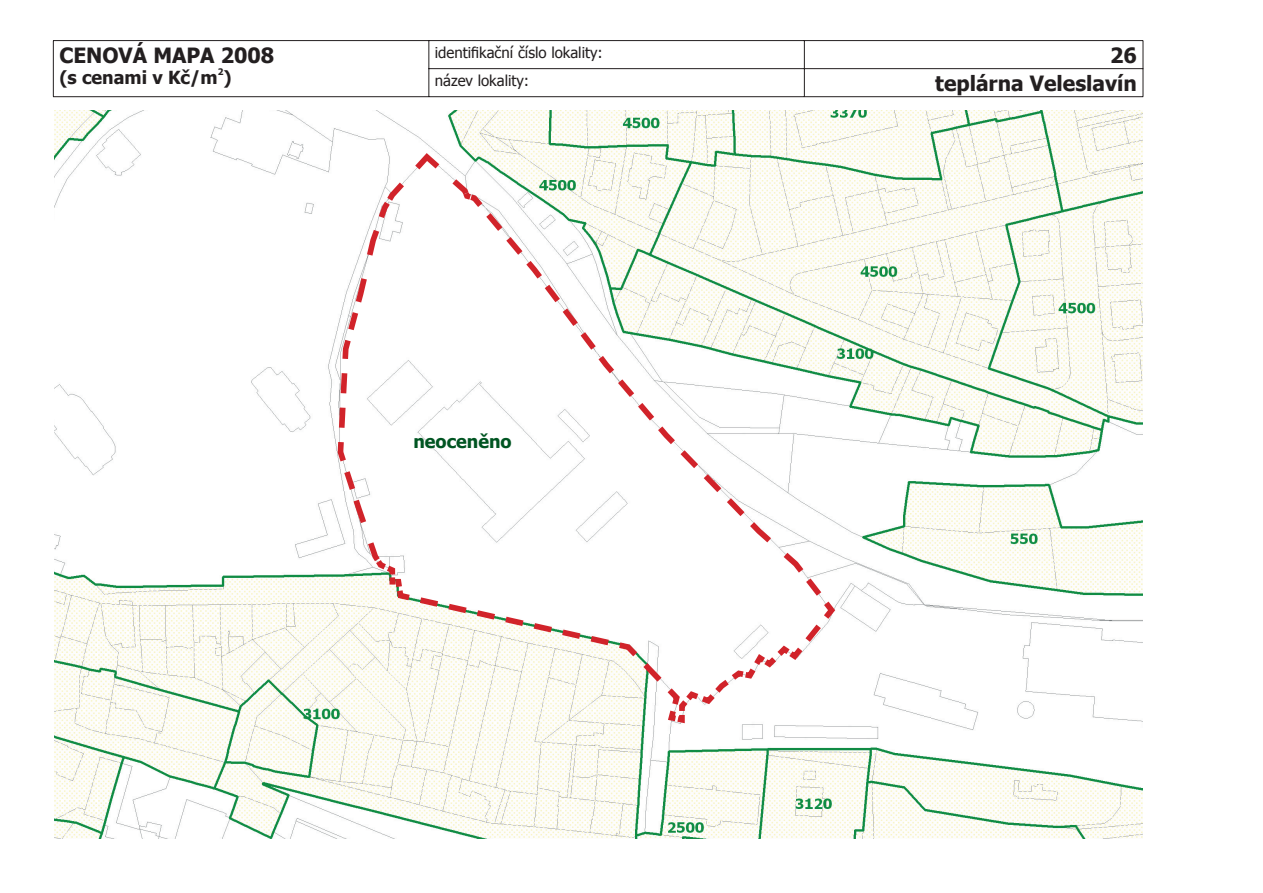
<style>
.page{position:relative;width:1263px;height:893px;background:#fff}
.page>*{position:absolute;margin:0;border:0;box-sizing:border-box;transform-origin:0 0}
.t1{font:700 21px "Tahoma";color:#231f20}
.t2{font:700 18px "Tahoma";color:#231f20}
.t3{font:700 18px "Tahoma";color:#052}
.t4{font:15px "Tahoma";color:#231f20}
.t5{font:700 9px "Tahoma";color:#231f20}
</style>
<div class="page">
<img style="left:54px;top:111px;width:1089px;height:728px">
<hr style="left:53px;top:40px;width:376px;height:1px;background:#231f20">
<hr style="left:429px;top:40px;width:375px;height:1px;background:#231f20">
<hr style="left:804px;top:40px;width:339px;height:1px;background:#231f20">
<svg style="left:53px;top:41px;width:1px;height:55px"></svg>
<hr style="left:429px;top:68px;width:375px;height:1px;background:#231f20">
<svg style="left:429px;top:41px;width:1px;height:55px"></svg>
<hr style="left:804px;top:68px;width:339px;height:1px;background:#231f20">
<svg style="left:804px;top:41px;width:1px;height:55px"></svg>
<svg style="left:1143px;top:41px;width:1px;height:56px"></svg>
<hr style="left:53px;top:96px;width:376px;height:1px;background:#231f20">
<hr style="left:429px;top:96px;width:375px;height:1px;background:#231f20">
<hr style="left:804px;top:96px;width:339px;height:1px;background:#231f20">
<svg style="left:335px;top:149px;width:504px;height:578px"></svg>
<p class="t1" style="left:59px;top:40px;width:216px">CENOVÁ MAPA 2008</p>
<p class="t2" style="left:59px;top:65px;width:174px">(s cenami v Kč/m )</p>
<p class="t5" style="left:218px;top:66px;width:7px">2</p>
<p class="t4" style="left:435px;top:43px;width:169px">identifikační číslo lokality:</p>
<p class="t1" style="left:1110px;top:40px;width:28px">26</p>
<p class="t4" style="left:435px;top:71px;width:96px">název lokality:</p>
<p class="t1" style="left:935px;top:68px;width:203px">teplárna Veleslavín</p>
<p class="t3" style="left:413px;top:428px;width:100px">neoceněno</p>
</div>
